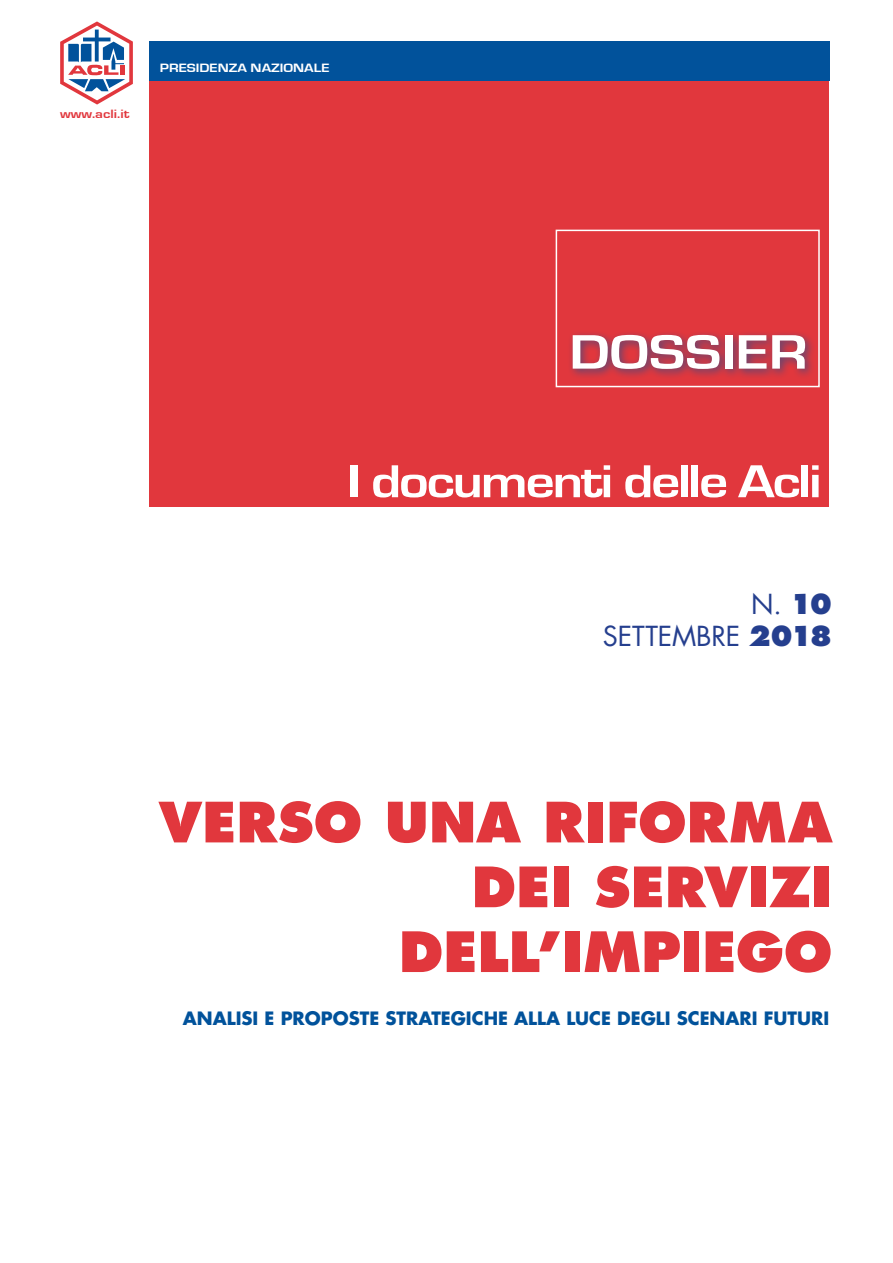
<style>
.page{position:relative;width:893px;height:1263px;background:#fff}
.page>*{position:absolute;margin:0;border:0;box-sizing:border-box;transform-origin:0 0}
.t1{font:800 54px/64.8px "Futura LT";color:#e1373d;text-align:right}
.t2{font:700 50.1px "Eurostile";color:#fff;scale:1.2 1}
.t3{font:700 47.85px "Eurostile";letter-spacing:-.04em;color:#fff;scale:1.2 1}
.t4{font:27px/32.4px "Futura LT";letter-spacing:-.005em;color:#253f8e;text-align:right}
.Predefinito{font:700 18px "Futura LT";color:#01529b}
.t5{font:700 12.45px "Eurostile";color:#fff;scale:1.2 1}
.t6{font:700 12.45px "Eurostile";color:#e1373d;scale:1.2 1}
.s1{font-weight:800}
</style>
<div class="page">
<svg style="left:60px;top:21px;width:73px;height:84px"></svg>
<div style="left:149px;top:41px;width:680px;height:40px;background:#01529b"></div>
<div style="left:149px;top:81px;width:679px;height:425px;background:#e1373d"></div>
<div style="left:567px;top:330px;width:249px;height:50px;background:#01529b;opacity:.57"></div>
<div style="left:556px;top:230px;width:264px;height:157px;border:2px solid #fff"></div>
<p class="t6" style="left:60px;top:107px;width:59px">www.acli.it</p>
<p class="t5" style="left:160px;top:61px;width:143px">PRESIDENZA NAZIONALE</p>
<p class="t2" style="left:569px;top:325px;width:200px">DOSSIER</p>
<p class="t3" style="left:347px;top:455px;width:397px">I documenti delle Acli</p>
<p class="t4" style="left:603px;top:588px;width:231px">N. <span class="s1">10<br></span>SETTEMBRE <span class="s1">2018</span></p>
<p class="t1" style="left:158px;top:790px;width:676px">VERSO UNA RIFORMA<br>DEI SERVIZI</p>
<p class="t1" style="left:399px;top:919px;width:435px">DELL’IMPIEGO</p>
<p class="Predefinito" style="left:183px;top:1006px;width:648px">ANALISI E PROPOSTE STRATEGICHE ALLA LUCE DEGLI SCENARI FUTURI</p>
</div>
